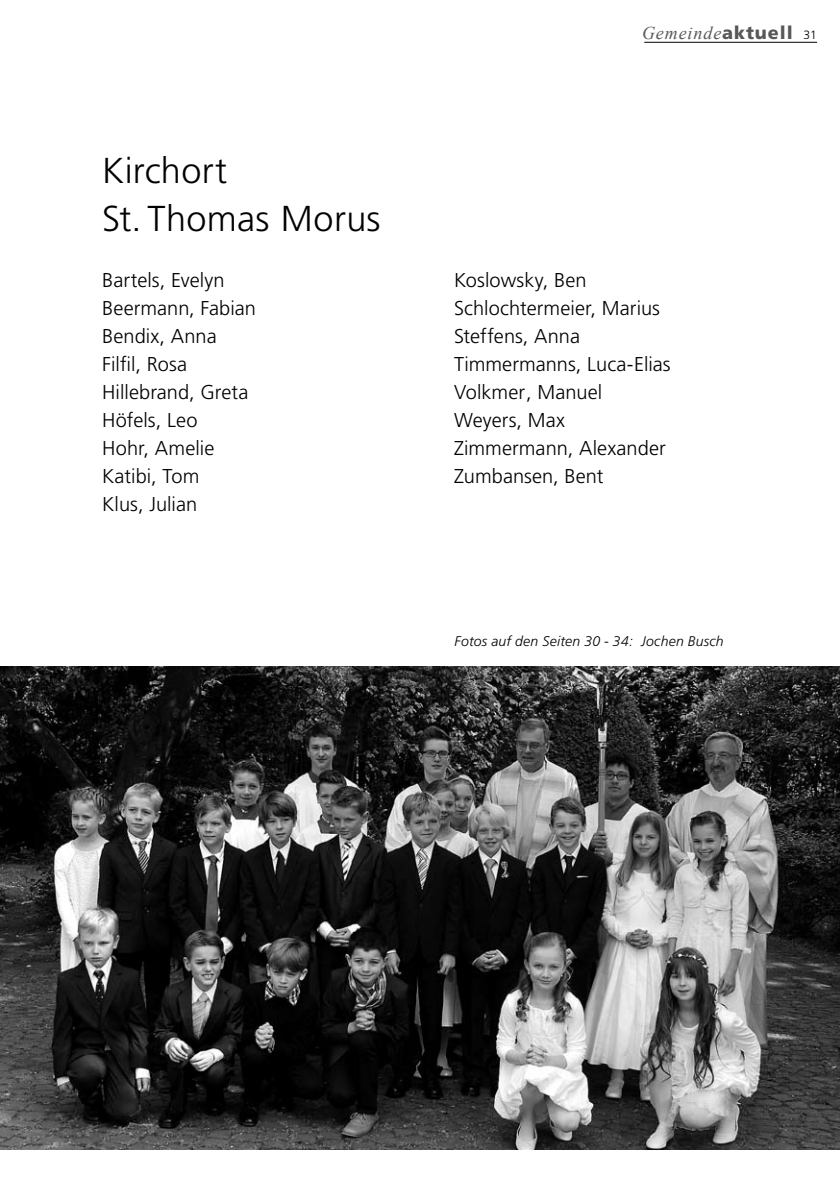
<style>
.page{position:relative;width:840px;height:1191px;background:#fff}
.page>*{position:absolute;margin:0;border:0;box-sizing:border-box;transform-origin:0 0}
.t1{font:300 36px/48px "Frutiger";letter-spacing:.01em;color:#000}
.t2{font:300 20px/28px "Frutiger";letter-spacing:.005em;color:#000}
.t3{font:italic 18px "Times New Roman";letter-spacing:.05em;color:#58585a}
.t4{font:italic 300 14px "Frutiger";letter-spacing:.015em;color:#000}
.s1{font-family:"Frutiger";font-weight:900;font-style:normal}
.s2{font-family:"Frutiger";font-weight:300;font-style:normal;font-size:12px;color:#000}
</style>
<div class="page">
<hr style="left:644px;top:42px;width:172px;height:1px;background:#000">
<img style="left:0;top:667px;width:839px;height:482px">
<h1 class="t1" style="left:102px;top:147px;width:280px">Kirchort<br>St. Thomas Morus</h1>
<p class="t3" style="left:641px;top:22px;width:176px">Gemeinde<span class="s1">aktuell</span> <span class="s2">31</span></p>
<p class="t2" style="left:102px;top:266px;width:155px">Bartels, Evelyn<br>Beermann, Fabian<br>Bendix, Anna<br>Filfil, Rosa<br>Hillebrand, Greta<br>Höfels, Leo<br>Hohr, Amelie<br>Katibi, Tom<br>Klus, Julian</p>
<p class="t2" style="left:454px;top:267px;width:218px">Koslowsky, Ben<br>Schlochtermeier, Marius<br>Steffens, Anna<br>Timmermanns, Luca-Elias<br>Volkmer, Manuel<br>Weyers, Max<br>Zimmermann, Alexander<br>Zumbansen, Bent</p>
<p class="t4" style="left:454px;top:633px;width:270px">Fotos auf den Seiten 30 - 34: Jochen Busch</p>
</div>
